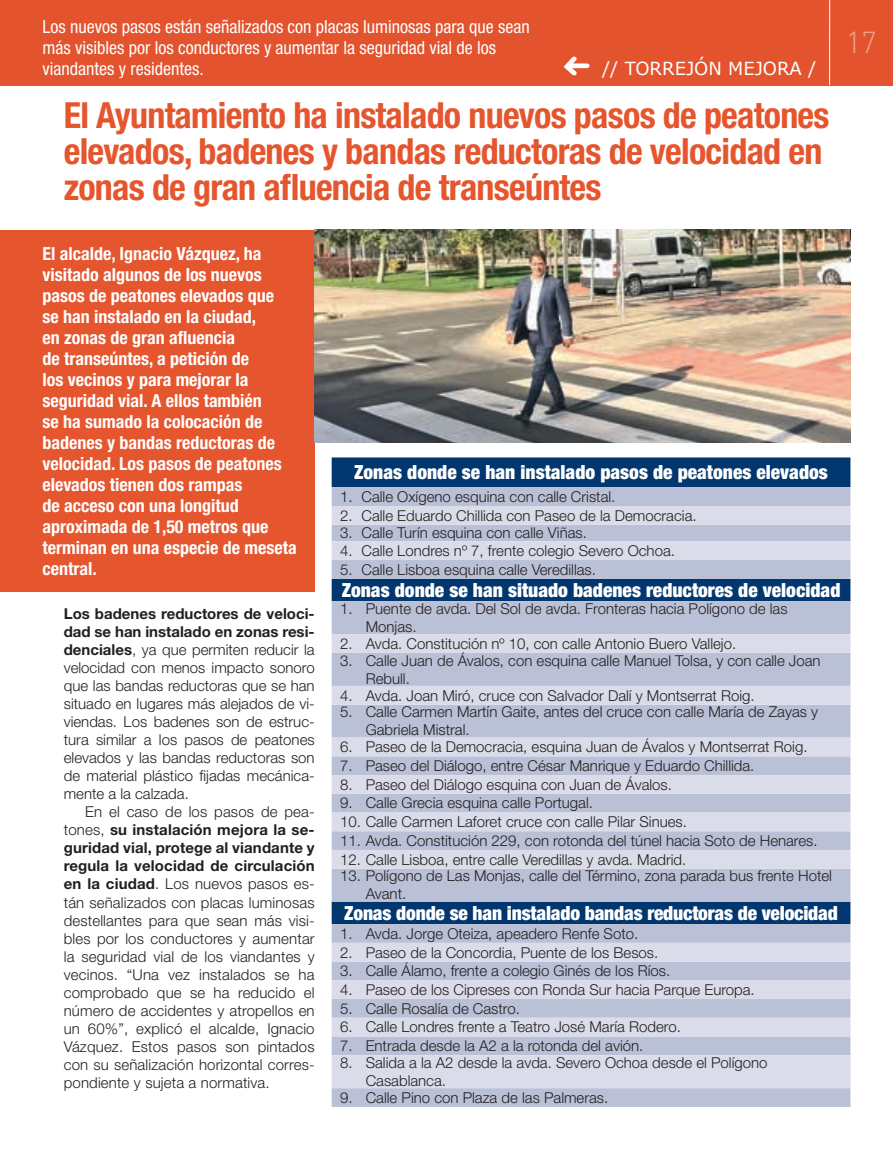
<style>
.page{position:relative;width:893px;height:1149px;background:#fff}
.page>*{position:absolute;margin:0;border:0;box-sizing:border-box;transform-origin:0 0}
.t1{font:700 condensed 36px/36px "Helvetica Neue LT Std";letter-spacing:-.02em;color:#e5552e}
.t2{font:300 30px "DIN Pro";color:#f0a584}
.t3{font:900 condensed 19.5px "Helvetica Neue LT Std";color:#fff}
.t4{font:700 condensed 18px/21px "Helvetica Neue LT Std";color:#fff}
.t5{font:condensed 18px/21px "Helvetica Neue LT Std";color:#fff}
.t6{font:18px "Verdana";color:#fff}
.t7{font:300 15px/18px "Helvetica Neue LT Std";color:#231f20}
.s1{font-weight:700}
</style>
<div class="page">
<div style="left:0;top:0;width:893px;height:85px;background:#e2532e"></div>
<hr style="left:829px;top:0;width:1px;height:85px;background:#fff">
<svg style="left:564px;top:56px;width:25px;height:20px"></svg>
<div style="left:0;top:230px;width:315px;height:361px;background:#e5552e"></div>
<img style="left:315px;top:230px;width:535px;height:212px">
<div style="left:332px;top:457px;width:518px;height:30px;background:#01376e"></div>
<div style="left:332px;top:487px;width:518px;height:619px;background:#bac0d6"></div>
<svg style="left:332px;top:506px;width:518px;height:581px;background:#b9c1d6"></svg>
<p class="t5" style="left:43px;top:16px;width:489px">Los nuevos pasos están señalizados con placas luminosas para que sean más visibles por los conductores y aumentar la seguridad vial de los viandantes y residentes.</p>
<p class="t6" style="left:602px;top:57px;width:216px">// TORREJÓN MEJORA /</p>
<h1 class="t1" style="left:64px;top:96px;width:767px">El Ayuntamiento ha instalado nuevos pasos de peatones elevados, badenes y bandas reductoras de velocidad en zonas de gran afluencia de transeúntes</h1>
<p class="t4" style="left:43px;top:242px;width:256px">El alcalde, Ignacio Vázquez, ha visitado algunos de los nuevos pasos de peatones elevados que<br>se han instalado en la ciudad,<br>en zonas de gran afluencia<br>de transeúntes, a petición de<br>los vecinos y para mejorar la seguridad vial. A ellos también<br>se ha sumado la colocación de badenes y bandas reductoras de velocidad. Los pasos de peatones elevados tienen dos rampas<br>de acceso con una longitud aproximada de 1,50 metros que terminan en una especie de meseta central.</p>
<h3 class="t3" style="left:354px;top:460px;width:475px">Zonas donde se han instalado pasos de peatones elevados</h3>
<p class="t7" style="left:340px;top:487px;width:277px">1. Calle Oxígeno esquina con calle Cristal.</p>
<p class="t7" style="left:340px;top:506px;width:358px">2. Calle Eduardo Chillida con Paseo de la Democracia.</p>
<p class="t7" style="left:340px;top:523px;width:248px">3. Calle Turín esquina con calle Viñas.</p>
<p class="t7" style="left:340px;top:541px;width:336px">4. Calle Londres nº 7, frente colegio Severo Ochoa.</p>
<p class="t7" style="left:340px;top:560px;width:257px">5. Calle Lisboa esquina calle Veredillas.</p>
<h3 class="t3" style="left:342px;top:577px;width:500px">Zonas donde se han situado badenes reductores de velocidad</h3>
<p class="t7" style="left:366px;top:599px;width:423px;text-indent:-26px">1. Puente de avda. Del Sol de avda. Fronteras hacia Polígono de las<br>Monjas.</p>
<p class="t7" style="left:340px;top:634px;width:397px">2. Avda. Constitución nº 10, con calle Antonio Buero Vallejo.</p>
<p class="t7" style="left:366px;top:651px;width:456px;text-indent:-26px">3. Calle Juan de Ávalos, con esquina calle Manuel Tolsa, y con calle Joan<br>Rebull.</p>
<p class="t7" style="left:340px;top:685px;width:416px">4. Avda. Joan Miró, cruce con Salvador Dalí y Montserrat Roig.</p>
<p class="t7" style="left:366px;top:702px;width:454px;text-indent:-26px">5. Calle Carmen Martín Gaite, antes del cruce con calle María de Zayas y<br>Gabriela Mistral.</p>
<p class="t7" style="left:340px;top:737px;width:469px">6. Paseo de la Democracia, esquina Juan de Ávalos y Montserrat Roig.</p>
<p class="t7" style="left:340px;top:756px;width:416px">7. Paseo del Diálogo, entre César Manrique y Eduardo Chillida.</p>
<p class="t7" style="left:340px;top:774px;width:333px">8. Paseo del Diálogo esquina con Juan de Ávalos.</p>
<p class="t7" style="left:340px;top:793px;width:254px">9. Calle Grecia esquina calle Portugal.</p>
<p class="t7" style="left:340px;top:812px;width:348px">10. Calle Carmen Laforet cruce con calle Pilar Sinues.</p>
<p class="t7" style="left:340px;top:831px;width:479px">11. Avda. Constitución 229, con rotonda del túnel hacia Soto de Henares.</p>
<p class="t7" style="left:340px;top:849px;width:348px">12. Calle Lisboa, entre calle Veredillas y avda. Madrid.</p>
<p class="t7" style="left:366px;top:866px;width:468px;text-indent:-26px">13. Polígono de Las Monjas, calle del Término, zona parada bus frente Hotel<br>Avant.</p>
<h3 class="t3" style="left:344px;top:900px;width:495px">Zonas donde se han instalado bandas reductoras de velocidad</h3>
<p class="t7" style="left:340px;top:923px;width:300px">1. Avda. Jorge Oteiza, apeadero Renfe Soto.</p>
<p class="t7" style="left:340px;top:942px;width:320px">2. Paseo de la Concordia, Puente de los Besos.</p>
<p class="t7" style="left:340px;top:961px;width:332px">3. Calle Álamo, frente a colegio Ginés de los Ríos.</p>
<p class="t7" style="left:340px;top:980px;width:416px">4. Paseo de los Cipreses con Ronda Sur hacia Parque Europa.</p>
<p class="t7" style="left:340px;top:998px;width:181px">5. Calle Rosalía de Castro.</p>
<p class="t7" style="left:340px;top:1017px;width:342px">6. Calle Londres frente a Teatro José María Rodero.</p>
<p class="t7" style="left:340px;top:1036px;width:305px">7. Entrada desde la A2 a la rotonda del avión.</p>
<p class="t7" style="left:366px;top:1052px;width:403px;text-indent:-26px">8. Salida a la A2 desde la avda. Severo Ochoa desde el Polígono<br>Casablanca.</p>
<p class="t7" style="left:340px;top:1087px;width:270px">9. Calle Pino con Plaza de las Palmeras.</p>
<p class="t7" style="left:64px;top:604px;width:252px;text-align:justify"><span class="s1">Los badenes reductores de veloci&shy;dad se han instalado en zonas resi&shy;denciales</span>, ya que permiten reducir la velocidad con menos impacto sonoro que las bandas reductoras que se han situado en lugares más alejados de vi&shy;viendas. Los badenes son de estruc&shy;tura similar a los pasos de peatones elevados y las bandas reductoras son de material plástico fijadas mecánica&shy;mente a la calzada.</p>
<p class="t7" style="left:64px;top:802px;width:252px;text-align:justify;text-indent:21px">En el caso de los pasos de pea&shy;tones, <span class="s1">su instalación mejora la se&shy;guridad vial, protege al viandante y regula la velocidad de circulación en la ciudad</span>. Los nuevos pasos es&shy;tán señalizados con placas luminosas destellantes para que sean más visi&shy;bles por los conductores y aumentar la seguridad vial de los viandantes y vecinos. “Una vez instalados se ha comprobado que se ha reducido el número de accidentes y atropellos en un 60%”, explicó el alcalde, Ignacio Vázquez. Estos pasos son pintados con su señalización horizontal corres&shy;pondiente y sujeta a normativa.</p>
<h2 class="t2" style="left:846px;top:22px;width:32px">17</h2>
</div>
